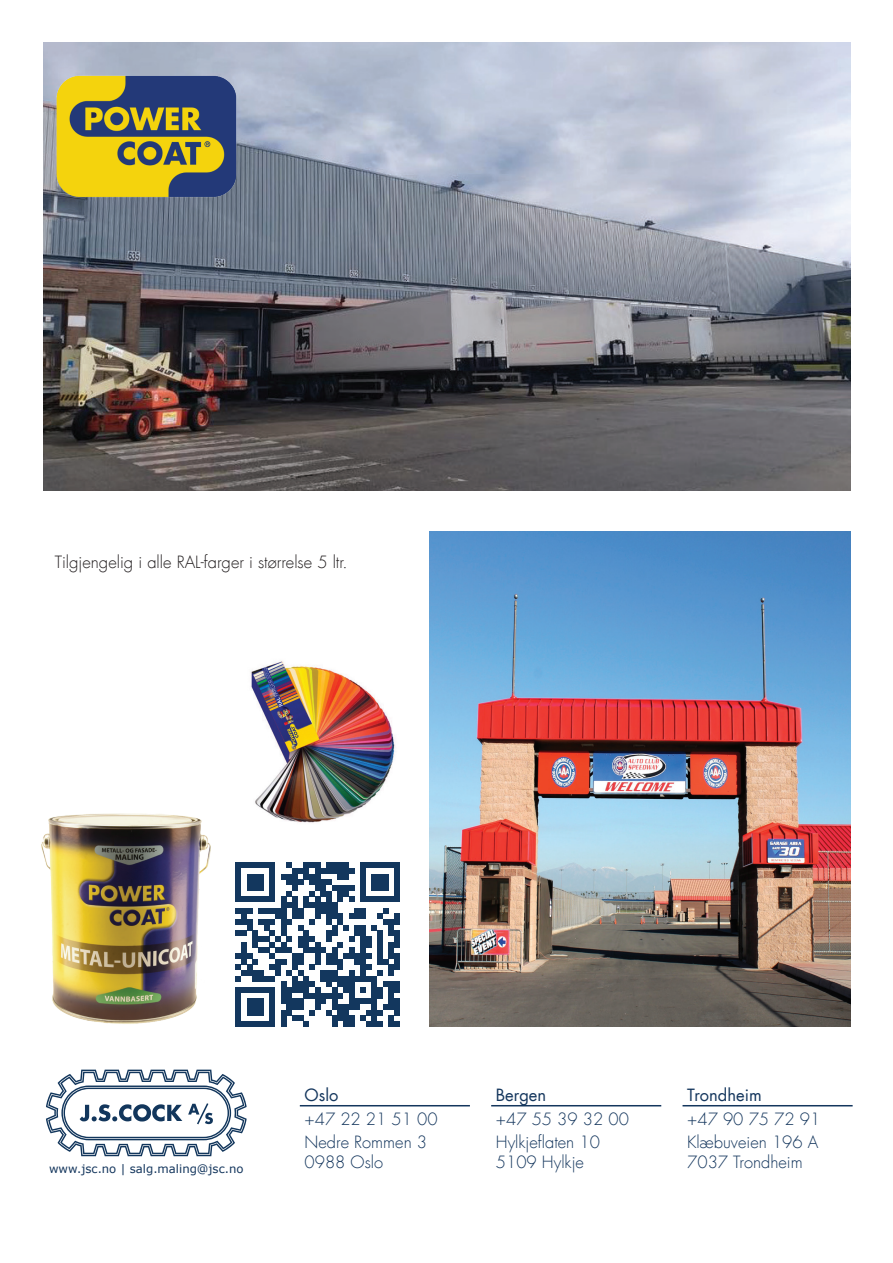
<style>
.page{position:relative;width:893px;height:1263px;background:#fff}
.page>*{position:absolute;margin:0;border:0;box-sizing:border-box;transform-origin:0 0}
.t1{font:300 16.5px/19.8px "Futura LT";color:#14365d}
.t2{font:300 16.5px "Futura LT";color:#231f20}
.t3{font:16.5px "Futura LT";color:#14365d}
.t4{font:11.7px "Verdana";color:#14365d}
</style>
<div class="page">
<hr style="left:300px;top:1105px;width:170px;height:1px;background:#14365d">
<hr style="left:491px;top:1105px;width:170px;height:1px;background:#14365d">
<hr style="left:682px;top:1105px;width:171px;height:1px;background:#14365d">
<svg style="left:46px;top:1069px;width:201px;height:87px"></svg>
<img style="left:429px;top:532px;width:421px;height:495px">
<img style="left:41px;top:813px;width:170px;height:211px">
<img style="left:43px;top:43px;width:807px;height:447px">
<svg style="left:236px;top:862px;width:164px;height:165px"></svg>
<img style="left:55px;top:73px;width:183px;height:126px">
<img style="left:250px;top:661px;width:145px;height:162px">
<p class="t2" style="left:55px;top:552px;width:294px">Tilgjengelig i alle RAL-farger i størrelse 5 ltr.</p>
<p class="t4" style="left:49px;top:1161px;width:196px">www.jsc.no | salg.maling@jsc.no</p>
<p class="t3" style="left:305px;top:1084px;width:35px">Oslo</p>
<p class="t3" style="left:496px;top:1084px;width:52px">Bergen</p>
<p class="t3" style="left:687px;top:1084px;width:76px">Trondheim</p>
<p class="t1" style="left:305px;top:1109px;width:134px">+47 22 21 51 00</p>
<p class="t1" style="left:496px;top:1109px;width:134px">+47 55 39 32 00</p>
<p class="t1" style="left:687px;top:1109px;width:134px">+47 90 75 72 91</p>
<p class="t1" style="left:305px;top:1132px;width:124px">Nedre Rommen 3<br>0988 Oslo</p>
<p class="t1" style="left:496px;top:1132px;width:106px">Hylkjeflaten 10<br>5109 Hylkje</p>
<p class="t1" style="left:687px;top:1132px;width:133px">Klæbuveien 196 A</p>
<p class="t1" style="left:687px;top:1152px;width:117px">7037 Trondheim</p>
</div>
